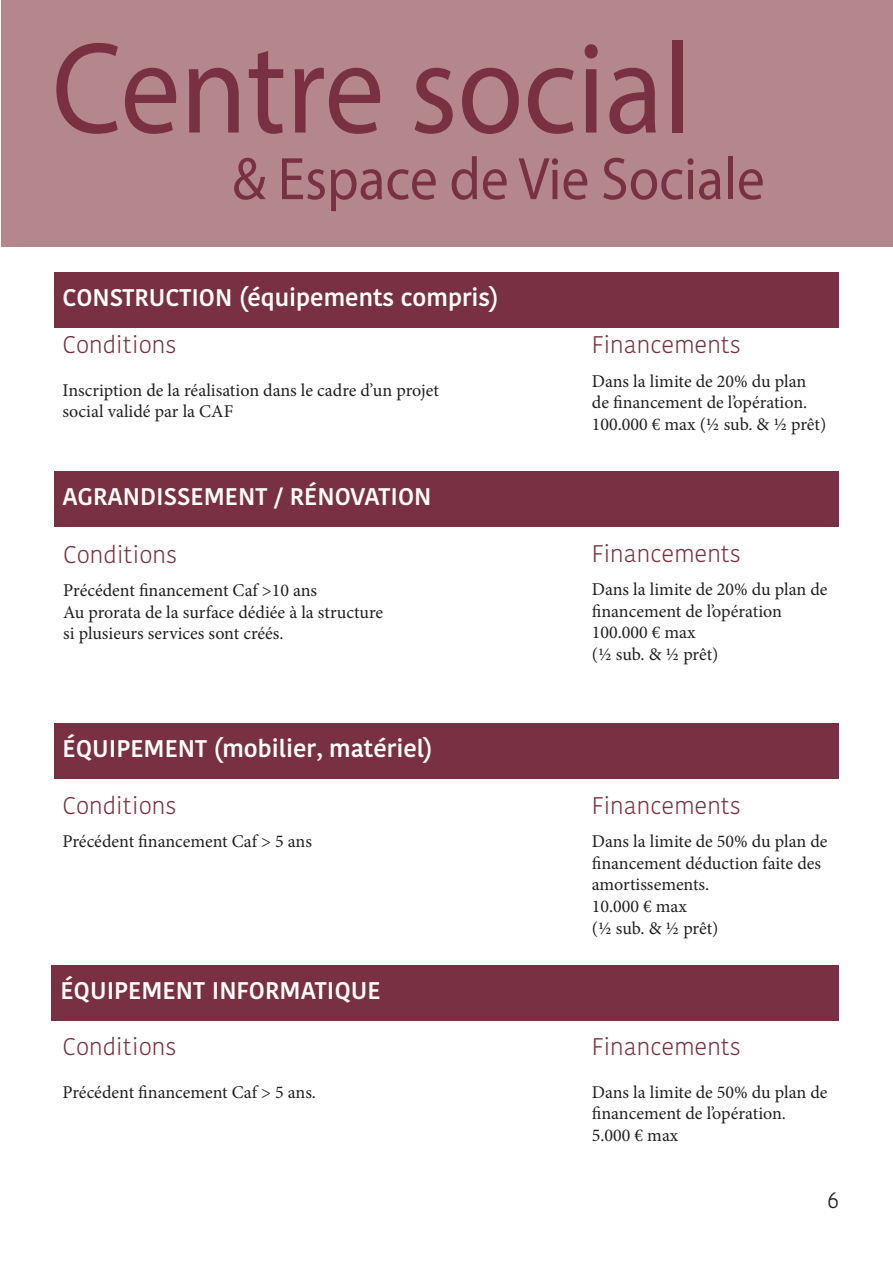
<style>
.page{position:relative;width:893px;height:1263px;background:#fff}
.page>*{position:absolute;margin:0;border:0;box-sizing:border-box;transform-origin:0 0}
.t1{font:130.8px "Myriad Pro";color:#783042;scale:.92 1}
.t2{font:60.45px "Myriad Pro";color:#783042;scale:.92 1}
.t3{font:500 24px "Kohinoor Devanagari";color:#fff}
.t4{font:300 24px "Kohinoor Devanagari";color:#783042}
.t5{font:300 24px "Kohinoor Devanagari";color:#231f20}
.t6{font:18px/21.6px "Minion Pro";color:#231f20}
</style>
<div class="page">
<div style="left:54px;top:472px;width:785px;height:55px;background:#783042"></div>
<div style="left:54px;top:272px;width:785px;height:55px;background:#783042"></div>
<div style="left:52px;top:965px;width:787px;height:55px;background:#783042"></div>
<div style="left:54px;top:723px;width:785px;height:56px;background:#783042"></div>
<div style="left:1px;top:0;width:892px;height:247px;background:#b3878c"></div>
<h1 class="t1" style="left:52px;top:8px;width:696px">Centre social</h1>
<h2 class="t2" style="left:232px;top:142px;width:580px">&amp; Espace de Vie Sociale</h2>
<h3 class="t3" style="left:63px;top:284px;width:438px">CONSTRUCTION (équipements compris)</h3>
<h3 class="t4" style="left:63px;top:330px;width:116px">Conditions</h3>
<p class="t6" style="left:63px;top:379px;width:378px">Inscription de la réalisation dans le cadre d’un projet social validé par la CAF</p>
<h3 class="t3" style="left:63px;top:483px;width:370px">AGRANDISSEMENT / RÉNOVATION</h3>
<h3 class="t4" style="left:63px;top:540px;width:116px">Conditions</h3>
<p class="t6" style="left:63px;top:580px;width:321px">Précédent financement Caf &gt;10 ans<br>Au prorata de la surface dédiée à la structure si plusieurs services sont créés.</p>
<h3 class="t3" style="left:63px;top:735px;width:372px">ÉQUIPEMENT (mobilier, matériel)</h3>
<h3 class="t4" style="left:63px;top:791px;width:116px">Conditions</h3>
<p class="t6" style="left:63px;top:831px;width:251px">Précédent financement Caf &gt; 5 ans</p>
<h3 class="t3" style="left:60px;top:976px;width:322px">ÉQUIPEMENT INFORMATIQUE</h3>
<h3 class="t4" style="left:63px;top:1032px;width:116px">Conditions</h3>
<p class="t6" style="left:63px;top:1081px;width:255px">Précédent financement Caf &gt; 5 ans.</p>
<h3 class="t4" style="left:592px;top:331px;width:151px">Financements</h3>
<p class="t6" style="left:592px;top:370px;width:236px">Dans la limite de 20% du plan de financement de l’opération.<br>100.000 € max (½ sub. &amp; ½ prêt)</p>
<h3 class="t4" style="left:592px;top:539px;width:151px">Financements</h3>
<p class="t6" style="left:592px;top:579px;width:237px">Dans la limite de 20% du plan de financement de l’opération<br>100.000 € max<br>(½ sub. &amp; ½ prêt)</p>
<h3 class="t4" style="left:592px;top:791px;width:151px">Financements</h3>
<p class="t6" style="left:592px;top:831px;width:237px">Dans la limite de 50% du plan de financement déduction faite des amortissements.<br>10.000 € max<br>(½ sub. &amp; ½ prêt)</p>
<h3 class="t4" style="left:592px;top:1032px;width:151px">Financements</h3>
<p class="t6" style="left:592px;top:1081px;width:237px">Dans la limite de 50% du plan de financement de l’opération.<br>5.000 € max</p>
<h3 class="t5" style="left:827px;top:1185px;width:13px">6</h3>
</div>
